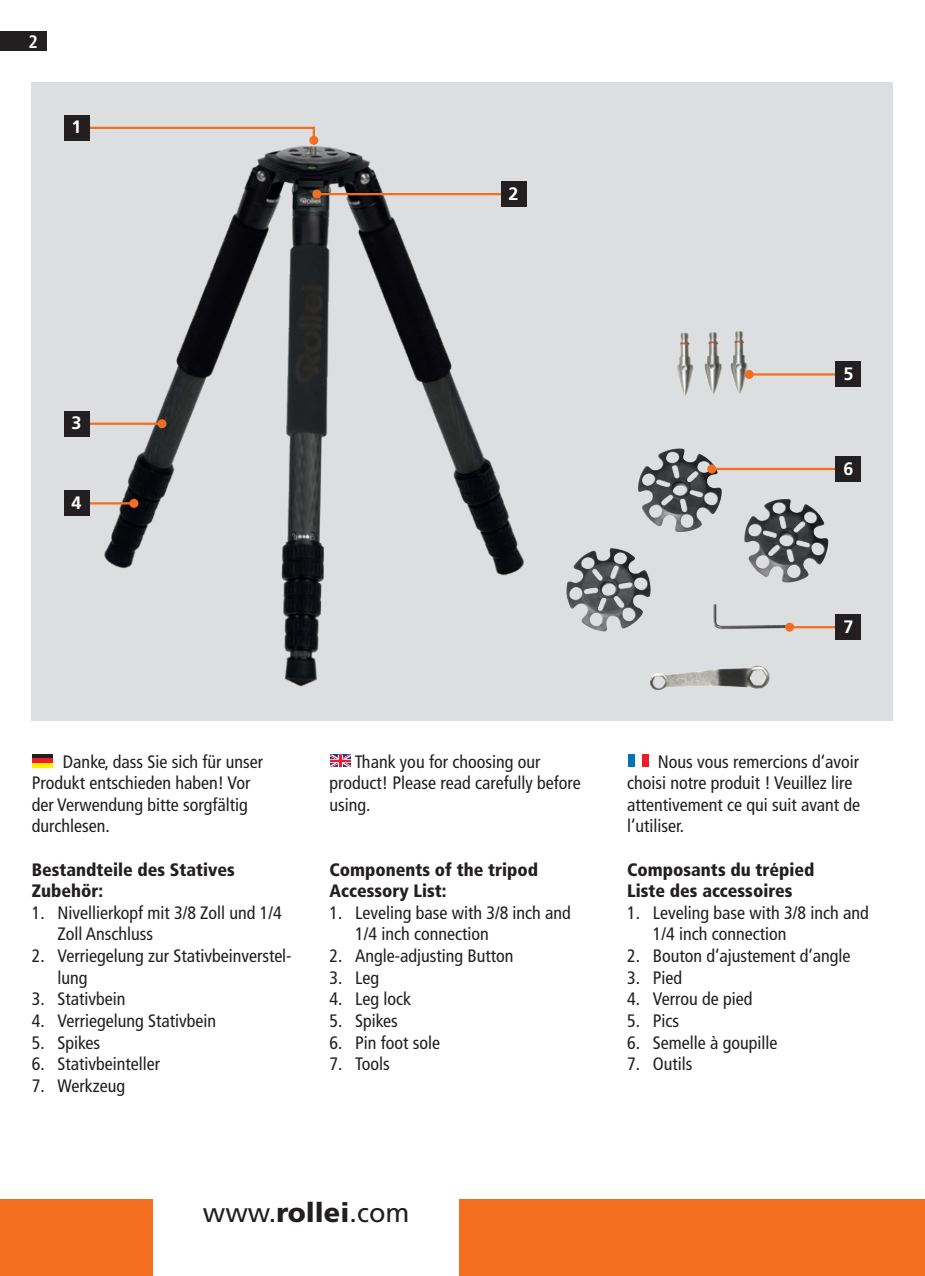
<style>
.page{position:relative;width:925px;height:1276px;background:#fff}
.page>*{position:absolute;margin:0;border:0;box-sizing:border-box;transform-origin:0 0}
.t1{font:27px "Frutiger LT";color:#231f20}
.t2{font:condensed 18px/21.6px "Frutiger LT";color:#231f20}
.t3{font:900 condensed 18px "Frutiger LT";color:#231f20}
.t4{font:700 18px "Frutiger LT";color:#fff}
.t5{font:700 condensed 18px "Frutiger LT";color:#fff}
.s1{font-weight:900}
</style>
<div class="page">
<div style="left:0;top:1199px;width:153px;height:77px;background:#f36e21"></div>
<div style="left:459px;top:1199px;width:466px;height:77px;background:#f36e21"></div>
<div style="left:0;top:32px;width:46px;height:19px;background:#231f20"></div>
<div style="left:32px;top:83px;width:861px;height:638px;background:#dddee0"></div>
<img style="left:101px;top:141px;width:426px;height:546px">
<div style="left:32px;top:754px;width:21px;height:5px;background:#231f20"></div>
<hr style="left:32px;top:759px;width:21px;height:4px;background:#ee1b2d">
<hr style="left:32px;top:763px;width:21px;height:4px;background:#fff101">
<svg style="left:330px;top:754px;width:21px;height:13px"></svg>
<svg style="left:648px;top:754px;width:1px;height:13px"></svg>
<div style="left:628px;top:754px;width:7px;height:13px;background:#0074b9"></div>
<div style="left:642px;top:754px;width:6px;height:13px;background:#ee1b2d"></div>
<hr style="left:317px;top:193px;width:196px;height:2px;background:#f36e21">
<div style="left:312px;top:190px;width:9px;height:9px;background:#f36e21;border-radius:50%"></div>
<div style="left:501px;top:181px;width:25px;height:26px;background:#231f20"></div>
<svg style="left:70px;top:126px;width:245px;height:17px"></svg>
<div style="left:309px;top:136px;width:9px;height:9px;background:#f36e21;border-radius:50%"></div>
<hr style="left:72px;top:422px;width:90px;height:3px;background:#f36e21">
<div style="left:157px;top:419px;width:9px;height:9px;background:#f36e21;border-radius:50%"></div>
<hr style="left:71px;top:502px;width:63px;height:2px;background:#f36e21">
<div style="left:129px;top:499px;width:9px;height:9px;background:#f36e21;border-radius:50%"></div>
<div style="left:64px;top:115px;width:25px;height:25px;background:#231f20"></div>
<div style="left:64px;top:490px;width:25px;height:26px;background:#231f20"></div>
<div style="left:64px;top:411px;width:25px;height:25px;background:#231f20"></div>
<img style="left:638px;top:448px;width:84px;height:84px">
<img style="left:677px;top:331px;width:71px;height:65px">
<hr style="left:749px;top:373px;width:90px;height:2px;background:#f36e21">
<div style="left:744px;top:370px;width:9px;height:9px;background:#f36e21;border-radius:50%"></div>
<div style="left:836px;top:362px;width:25px;height:25px;background:#231f20"></div>
<hr style="left:789px;top:626px;width:56px;height:2px;background:#f36e21">
<div style="left:785px;top:623px;width:9px;height:9px;background:#f36e21;border-radius:50%"></div>
<div style="left:836px;top:614px;width:25px;height:26px;background:#231f20"></div>
<hr style="left:712px;top:468px;width:127px;height:2px;background:#f36e21">
<div style="left:707px;top:464px;width:9px;height:9px;background:#f36e21;border-radius:50%"></div>
<div style="left:836px;top:456px;width:25px;height:26px;background:#231f20"></div>
<p class="t5" style="left:29px;top:31px;width:11px">2</p>
<p class="t4" style="left:72px;top:116px;width:12px">1</p>
<p class="t4" style="left:508px;top:183px;width:12px">2</p>
<p class="t4" style="left:72px;top:412px;width:12px">3</p>
<p class="t4" style="left:72px;top:492px;width:12px">4</p>
<p class="t4" style="left:843px;top:363px;width:12px">5</p>
<p class="t4" style="left:843px;top:458px;width:12px">6</p>
<p class="t4" style="left:843px;top:616px;width:12px">7</p>
<p class="t2" style="left:32px;top:750px;width:233px;text-indent:31px">Danke, dass Sie sich für unser<br>Produkt entschieden haben! Vor der Verwendung bitte sorgfältig durchlesen.</p>
<p class="t3" style="left:32px;top:858px;width:205px">Bestandteile des Statives</p>
<p class="t3" style="left:32px;top:880px;width:73px">Zubehör:</p>
<p class="t2" style="left:57px;top:902px;width:226px;text-indent:-26px">1. Nivellierkopf mit 3/8 Zoll und 1/4<br>Zoll Anschluss</p>
<p class="t2" style="left:57px;top:945px;width:236px;text-indent:-26px">2. Verriegelung zur Stativbeinverstel&shy;lung</p>
<p class="t2" style="left:32px;top:988px;width:95px">3. Stativbein</p>
<p class="t2" style="left:32px;top:1010px;width:186px">4. Verriegelung Stativbein</p>
<p class="t2" style="left:32px;top:1031px;width:70px">5. Spikes</p>
<p class="t2" style="left:32px;top:1053px;width:130px">6. Stativbeinteller</p>
<p class="t2" style="left:32px;top:1074px;width:95px">7. Werkzeug</p>
<p class="t2" style="left:330px;top:750px;width:253px;text-indent:25px">Thank you for choosing our product! Please read carefully before using.</p>
<p class="t3" style="left:330px;top:858px;width:210px">Components of the tripod</p>
<p class="t3" style="left:330px;top:880px;width:119px">Accessory List:</p>
<p class="t2" style="left:355px;top:902px;width:217px;text-indent:-26px">1. Leveling base with 3/8 inch and<br>1/4 inch connection</p>
<p class="t2" style="left:330px;top:945px;width:185px">2. Angle-adjusting Button</p>
<p class="t2" style="left:330px;top:966px;width:51px">3. Leg</p>
<p class="t2" style="left:330px;top:988px;width:83px">4. Leg lock</p>
<p class="t2" style="left:330px;top:1010px;width:70px">5. Spikes</p>
<p class="t2" style="left:330px;top:1031px;width:112px">6. Pin foot sole</p>
<p class="t2" style="left:330px;top:1053px;width:62px">7. Tools</p>
<h1 class="t1" style="left:203px;top:1197px;width:208px">www.<span class="s1">rollei</span>.com</h1>
<p class="t2" style="left:627px;top:750px;width:234px;text-indent:30px">Nous vous remercions d‘avoir choisi notre produit ! Veuillez lire attentivement ce qui suit avant de l‘utiliser.</p>
<p class="t3" style="left:627px;top:858px;width:189px">Composants du trépied</p>
<p class="t3" style="left:627px;top:880px;width:167px">Liste des accessoires</p>
<p class="t2" style="left:653px;top:902px;width:217px;text-indent:-26px">1. Leveling base with 3/8 inch and<br>1/4 inch connection</p>
<p class="t2" style="left:627px;top:945px;width:225px">2. Bouton d‘ajustement d‘angle</p>
<p class="t2" style="left:627px;top:966px;width:56px">3. Pied</p>
<p class="t2" style="left:627px;top:988px;width:127px">4. Verrou de pied</p>
<p class="t2" style="left:627px;top:1010px;width:53px">5. Pics</p>
<p class="t2" style="left:627px;top:1031px;width:152px">6. Semelle à goupille</p>
<p class="t2" style="left:627px;top:1053px;width:67px">7. Outils</p>
</div>
